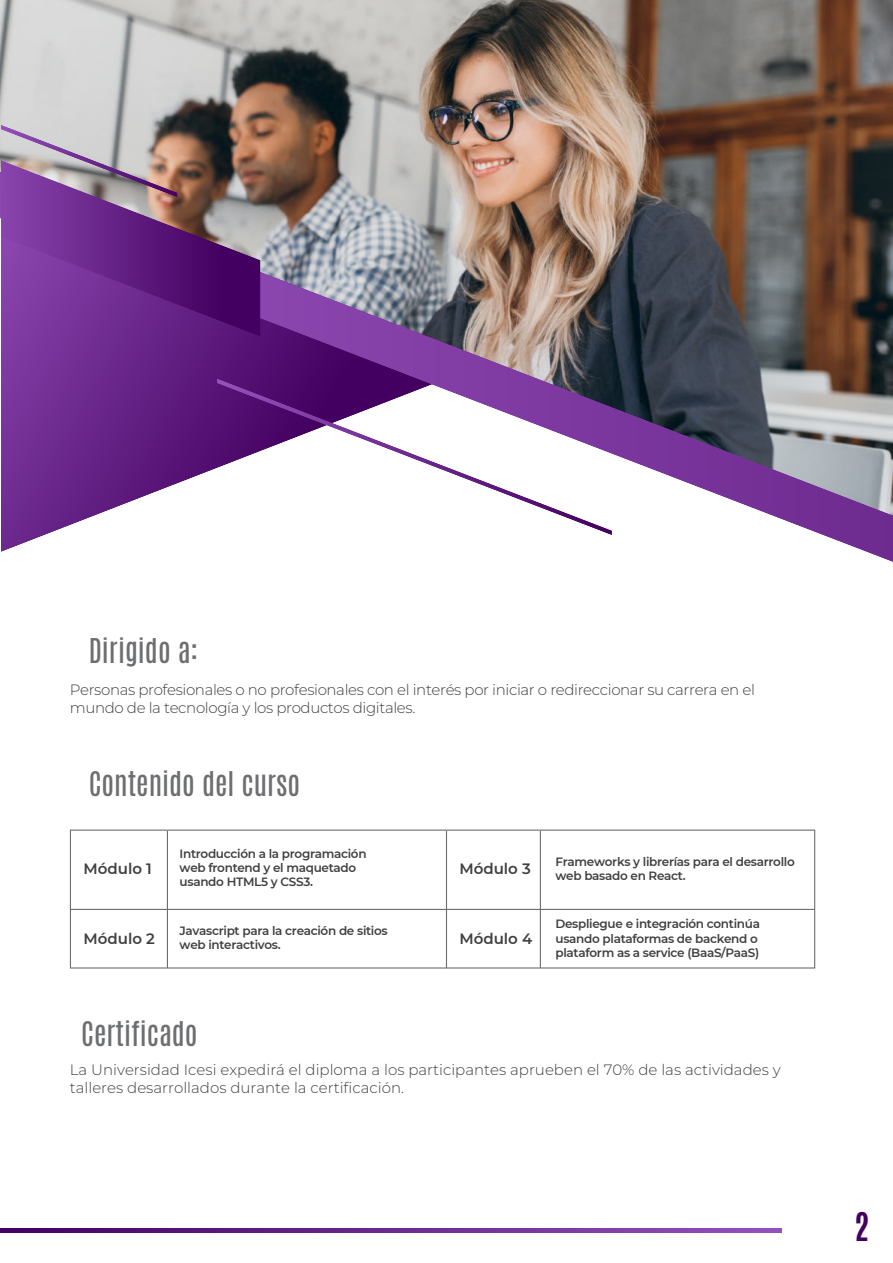
<style>
.page{position:relative;width:893px;height:1263px;background:#fff}
.page>*{position:absolute;margin:0;border:0;box-sizing:border-box;transform-origin:0 0}
.t1{font:700 33px "Antonio";color:#430060}
.t2{font:28.5px "Antonio";color:#6d6e70}
.t3{font:300 15px/18px "Montserrat";letter-spacing:-.025em;color:#404041}
.t4{font:300 15px/18px "Montserrat";color:#404041}
.t5{font:600 15px "Montserrat";color:#404041}
.t6{font:600 12px/14.4px "Montserrat";letter-spacing:-.025em;color:#404041}
</style>
<div class="page">
<img style="left:0;top:0;width:893px;height:172px">
<img style="left:0;top:172px;width:893px;height:390px">
<svg style="left:1px;top:160px;width:259px;height:177px"></svg>
<svg style="left:1px;top:125px;width:176px;height:72px"></svg>
<svg style="left:217px;top:379px;width:395px;height:156px"></svg>
<svg style="left:0;top:1228px;width:781px;height:4px"></svg>
<div style="left:70px;top:829px;width:745px;height:139px;border:1px solid #6d6e70"></div>
<hr style="left:167px;top:831px;width:1px;height:137px;background:#6d6e70">
<hr style="left:446px;top:831px;width:1px;height:137px;background:#6d6e70">
<hr style="left:540px;top:831px;width:1px;height:137px;background:#6d6e70">
<hr style="left:70px;top:909px;width:745px;height:1px;background:#6d6e70">
<h2 class="t2" style="left:89px;top:633px;width:111px">Dirigido a:</h2>
<p class="t3" style="left:70px;top:682px;width:687px">Personas profesionales o no profesionales con el interés por iniciar o redireccionar su carrera en el mundo de la tecnología y los productos digitales.</p>
<h2 class="t2" style="left:89px;top:766px;width:213px">Contenido del curso</h2>
<p class="t5" style="left:83px;top:861px;width:70px">Módulo 1</p>
<p class="t6" style="left:180px;top:846px;width:188px">Introducción a la programación web frontend y el maquetado usando HTML5 y CSS3.</p>
<p class="t5" style="left:83px;top:931px;width:73px">Módulo 2</p>
<p class="t6" style="left:180px;top:923px;width:210px">Javascript para la creación de sitios web interactivos.</p>
<p class="t5" style="left:459px;top:861px;width:73px">Módulo 3</p>
<p class="t6" style="left:555px;top:855px;width:241px">Frameworks y librerías para el desarrollo web basado en React.</p>
<p class="t5" style="left:459px;top:930px;width:74px">Módulo 4</p>
<p class="t6" style="left:555px;top:917px;width:206px">Despliegue e integración continúa usando plataformas de backend o plataform as a service (BaaS/PaaS)</p>
<h2 class="t2" style="left:81px;top:1016px;width:118px">Certificado</h2>
<p class="t4" style="left:70px;top:1061px;width:712px">La Universidad Icesi expedirá el diploma a los participantes aprueben el 70% de las actividades y talleres desarrollados durante la certificación.</p>
<h1 class="t1" style="left:854px;top:1210px;width:17px">2</h1>
</div>
